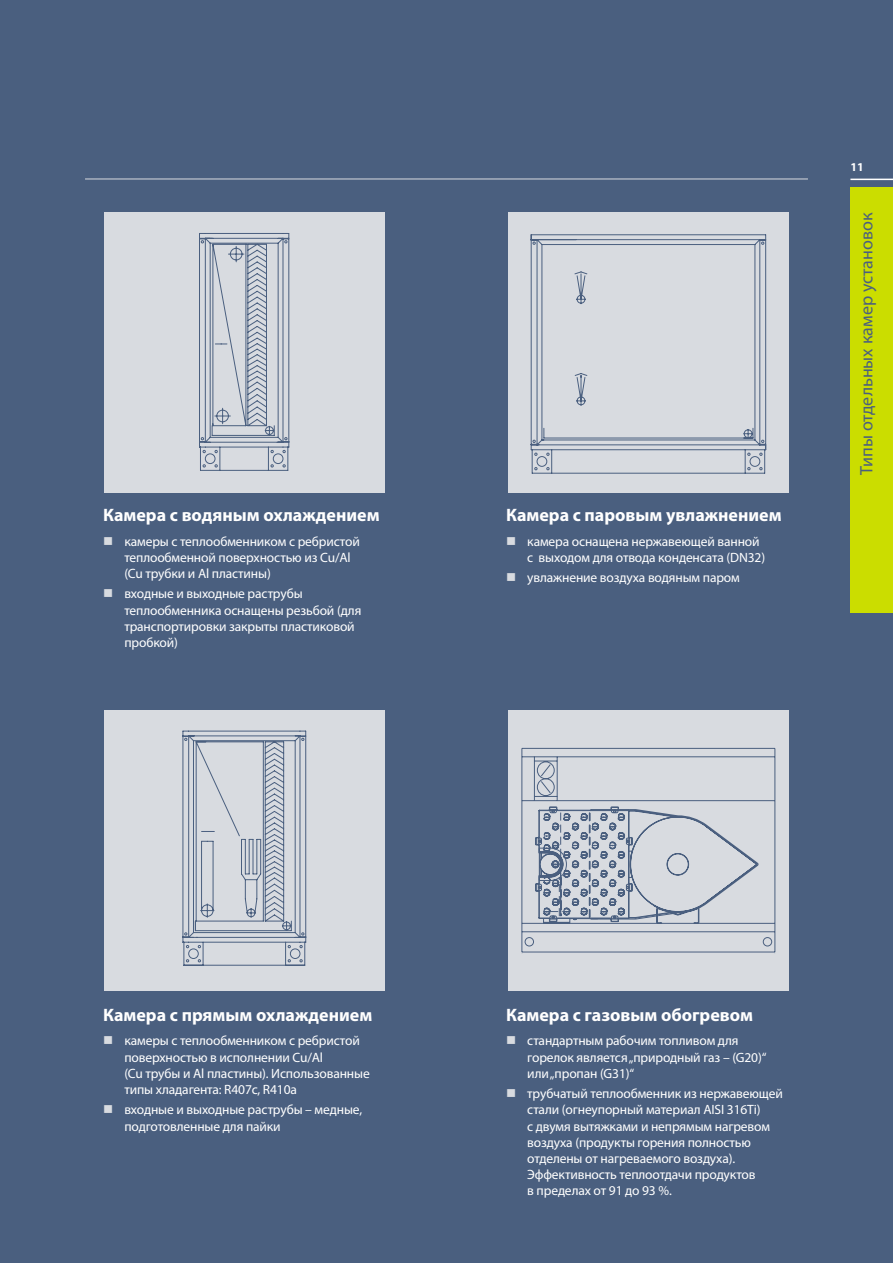
<style>
.page{position:relative;width:893px;height:1263px;background:#4a5f7f}
.page>*{position:absolute;margin:0;border:0;box-sizing:border-box;transform-origin:0 0}
.t1{font:700 18px "Myriad Pro";color:#fff}
.t2{font:18px "Myriad Pro";color:#4a5f7f}
.t3{font:13.5px/16.2px "Myriad Pro";letter-spacing:-.01em;color:#fff}
.t4{font:700 12px "Myriad Pro";color:#fff}
</style>
<div class="page">
<div style="left:850px;top:187px;width:43px;height:425px;background:#cbdd00"></div>
<hr style="left:850px;top:179px;width:43px;height:1px;background:#fff">
<hr style="left:85px;top:179px;width:723px;height:1px;background:#d8dbe0">
<div style="left:104px;top:213px;width:281px;height:280px;background:#d8dbe0"></div>
<svg style="left:199px;top:233px;width:91px;height:238px"></svg>
<div style="left:104px;top:710px;width:281px;height:281px;background:#d8dbe0"></div>
<svg style="left:182px;top:730px;width:125px;height:236px"></svg>
<div style="left:508px;top:213px;width:281px;height:280px;background:#d8dbe0"></div>
<svg style="left:530px;top:234px;width:236px;height:240px"></svg>
<div style="left:508px;top:710px;width:281px;height:281px;background:#d8dbe0"></div>
<svg style="left:521px;top:748px;width:255px;height:205px"></svg>
<h1 class="t1" style="left:103px;top:503px;width:278px">Камера с водяным охлаждением</h1>
<p class="t3" style="left:124px;top:533px;width:237px">камеры с теплообменником с ребристой теплообменной поверхностью из Cu/Al (Cu трубки и Al пластины)</p>
<p class="t3" style="left:124px;top:585px;width:238px">входные и выходные раструбы теплообменника оснащены резьбой (для транспортировки закрыты пластиковой пробкой)</p>
<h1 class="t1" style="left:506px;top:503px;width:277px">Камера с паровым увлажнением</h1>
<p class="t3" style="left:527px;top:533px;width:239px">камера оснащена нержавеющей ванной с выходом для отвода конденсата (DN32)</p>
<p class="t3" style="left:527px;top:569px;width:214px">увлажнение воздуха водяным паром</p>
<p class="t4" style="left:850px;top:159px;width:15px">11</p>
<h1 class="t2" style="left:855px;top:475px;width:264px;rotate:-90deg">Типы отдельных камер установок</h1>
<h1 class="t1" style="left:103px;top:1003px;width:271px">Камера с прямым охлаждением</h1>
<p class="t3" style="left:124px;top:1032px;width:247px">камеры c теплообменником с ребристой поверхностью в исполнении Cu/Al<br>(Cu трубы и Al пластины). Использованные типы хладагента: R407c, R410a</p>
<p class="t3" style="left:124px;top:1101px;width:239px">входные и выходные раструбы – медные, подготовленные для пайки</p>
<h1 class="t1" style="left:506px;top:1003px;width:249px">Камера с газовым обогревом</h1>
<p class="t3" style="left:527px;top:1032px;width:241px">стандартным рабочим топливом для горелок является „природный газ – (G20)“ или „пропан (G31)“</p>
<p class="t3" style="left:527px;top:1085px;width:257px">трубчатый теплообменник из нержавеющей стали (огнеупорный материал AISI 316Ti)<br>с двумя вытяжками и непрямым нагревом воздуха (продукты горения полностью отделены от нагреваемого воздуха).<br>Эффективность теплоотдачи продуктов<br>в пределах от 91 до 93 %.</p>
</div>
